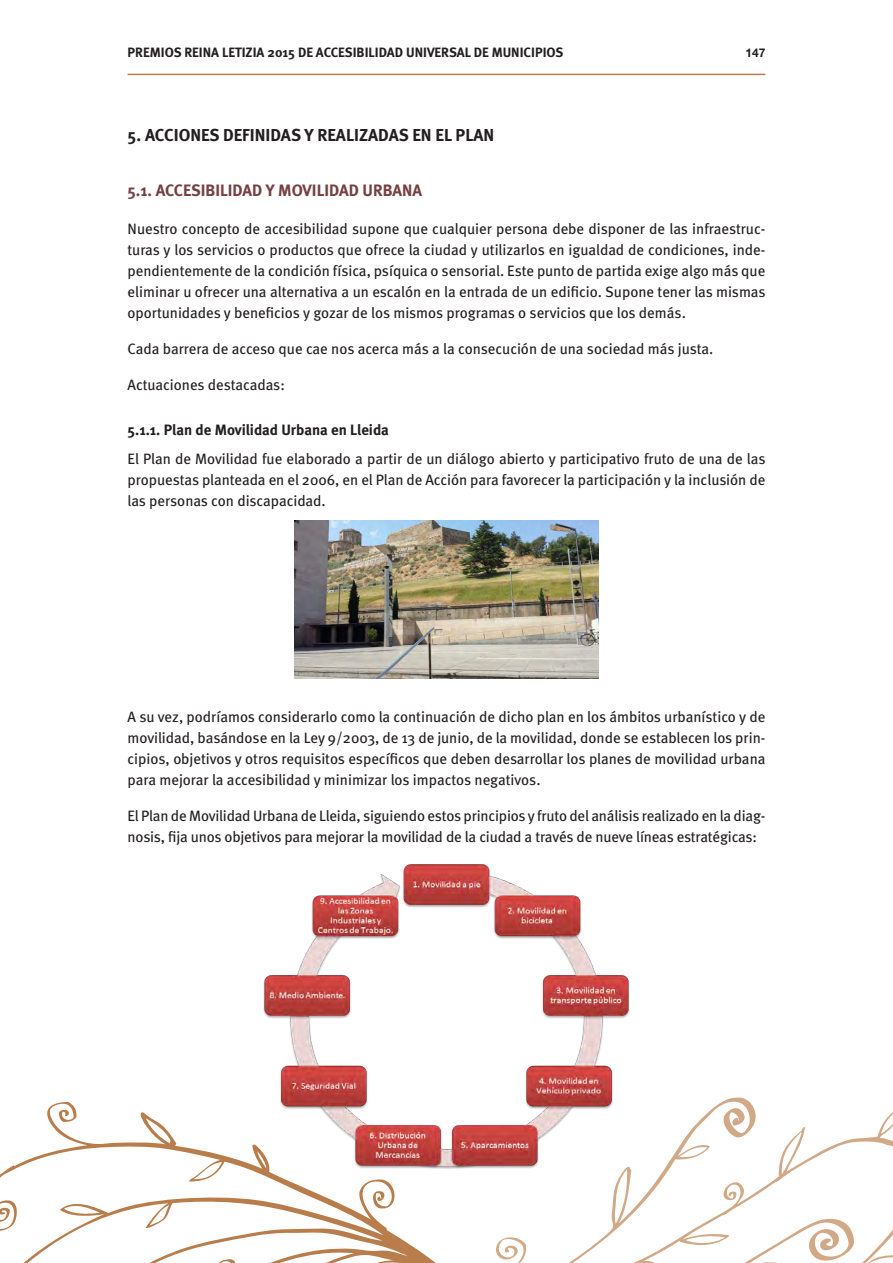
<style>
.page{position:relative;width:893px;height:1263px;background:#fff}
.page>*{position:absolute;margin:0;border:0;box-sizing:border-box;transform-origin:0 0}
.TIT01{font:700 17.25px "Meta";color:#231f20}
.TIT02B{font:700 16.5px "Meta";color:#754143}
.t1{font:15px/21px "Meta";letter-spacing:-.01em;color:#231f20;text-align:justify}
.Tit03{font:700 15px "Meta";color:#231f20}
.t2{font:700 13.5px "Meta";color:#231f20}
.t3{font:700 12px "Helvetica Neue";color:#231f20}
</style>
<div class="page">
<svg style="left:0;top:1102px;width:430px;height:161px"></svg>
<svg style="left:430px;top:1097px;width:463px;height:166px"></svg>
<hr style="left:128px;top:74px;width:637px;height:1px;background:#b87d4b">
<img style="left:294px;top:521px;width:304px;height:158px">
<img style="left:159px;top:864px;width:575px;height:307px">
<p class="t2" style="left:128px;top:44px;width:437px">PREMIOS REINA LETIZIA 2015 DE ACCESIBILIDAD UNIVERSAL DE MUNICIPIOS</p>
<p class="t3" style="left:745px;top:42px;width:22px">147</p>
<p class="TIT01" style="left:128px;top:125px;width:368px">5. ACCIONES DEFINIDAS Y REALIZADAS EN EL PLAN</p>
<p class="TIT02B" style="left:128px;top:180px;width:296px">5.1. ACCESIBILIDAD Y MOVILIDAD URBANA</p>
<p class="t1" style="left:128px;top:218px;width:639px">Nuestro concepto de accesibilidad supone que cualquier persona debe disponer de las infraestruc&shy;turas y los servicios o productos que ofrece la ciudad y utilizarlos en igualdad de condiciones, inde&shy;pendientemente de la condición física, psíquica o sensorial. Este punto de partida exige algo más que eliminar u ofrecer una alternativa a un escalón en la entrada de un edificio. Supone tener las mismas oportunidades y beneficios y gozar de los mismos programas o servicios que los demás.</p>
<p class="t1" style="left:128px;top:338px;width:587px">Cada barrera de acceso que cae nos acerca más a la consecución de una sociedad más justa.</p>
<p class="t1" style="left:128px;top:374px;width:159px">Actuaciones destacadas:</p>
<p class="Tit03" style="left:128px;top:420px;width:263px">5.1.1. Plan de Movilidad Urbana en Lleida</p>
<p class="t1" style="left:128px;top:448px;width:639px">El Plan de Movilidad fue elaborado a partir de un diálogo abierto y participativo fruto de una de las propuestas planteada en el 2006, en el Plan de Acción para favorecer la participación y la inclusión de las personas con discapacidad.</p>
<p class="t1" style="left:128px;top:706px;width:639px">A su vez, podríamos considerarlo como la continuación de dicho plan en los ámbitos urbanístico y de movilidad, basándose en la Ley 9/2003, de 13 de junio, de la movilidad, donde se establecen los prin&shy;cipios, objetivos y otros requisitos específicos que deben desarrollar los planes de movilidad urbana para mejorar la accesibilidad y minimizar los impactos negativos.</p>
<p class="t1" style="left:128px;top:805px;width:639px">El Plan de Movilidad Urbana de Lleida, siguiendo estos principios y fruto del análisis realizado en la diag&shy;nosis, fija unos objetivos para mejorar la movilidad de la ciudad a través de nueve líneas estratégicas:</p>
</div>
